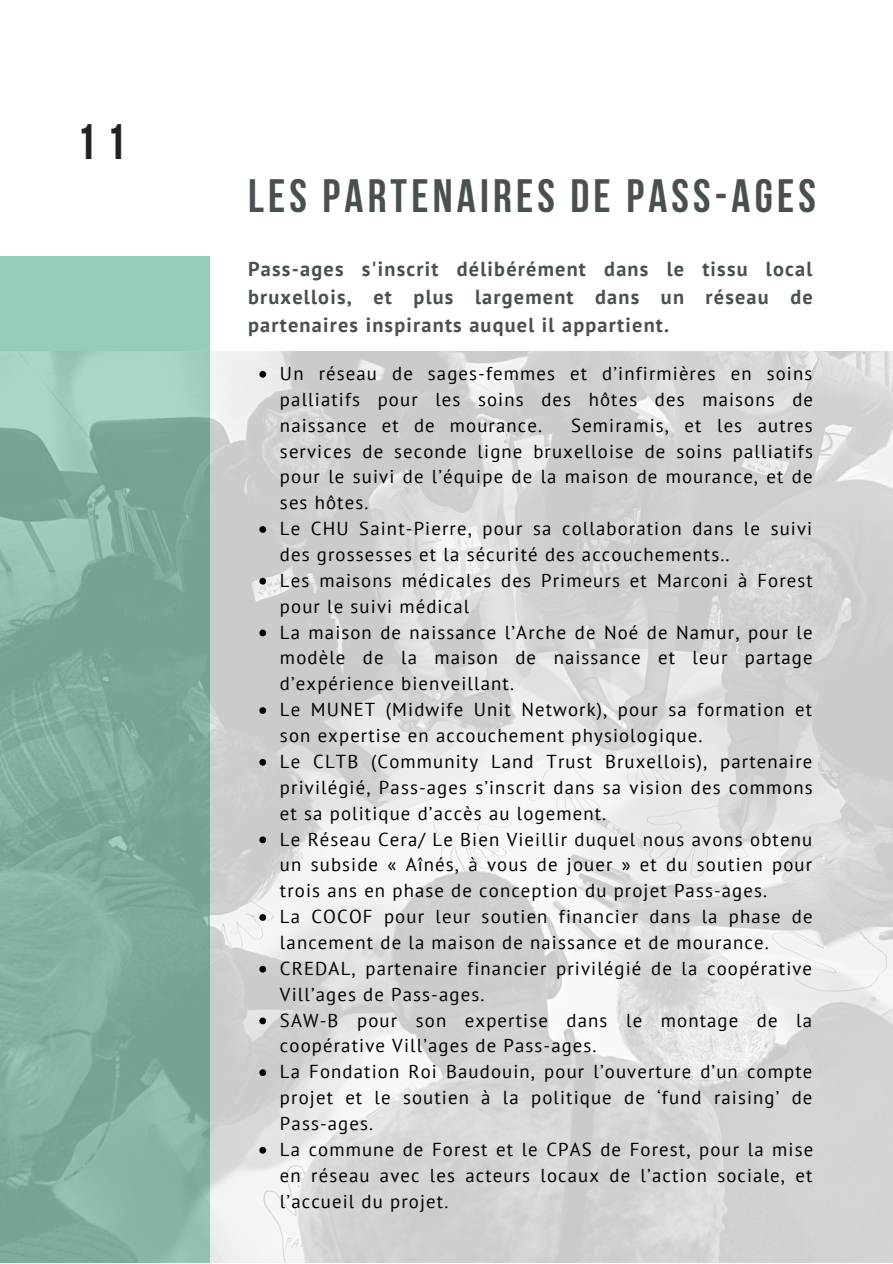
<style>
.page{position:relative;width:893px;height:1264px;background:#fff}
.page>*{position:absolute;margin:0;border:0;box-sizing:border-box;transform-origin:0 0}
.t1{font:700 49.65px "Bebas Neue";color:#222}
.t2{font:700 46.65px "Bebas Neue";letter-spacing:.09em;color:#495052}
.t3{font:700 20.25px/28px "PT Sans";letter-spacing:.06em;color:#495052;text-align:justify}
.t4{font:18.75px/25.8px "PT Sans";letter-spacing:.06em;color:#000;text-align:justify}
</style>
<div class="page">
<div style="left:0;top:256px;width:209px;height:1006px;background:#93cdb6"></div>
<img style="left:0;top:351px;width:892px;height:911px">
<svg style="left:259px;top:371px;width:7px;height:6px"></svg>
<svg style="left:259px;top:526px;width:7px;height:7px"></svg>
<svg style="left:259px;top:578px;width:7px;height:6px"></svg>
<svg style="left:259px;top:629px;width:7px;height:7px"></svg>
<svg style="left:259px;top:707px;width:7px;height:7px"></svg>
<svg style="left:259px;top:759px;width:7px;height:6px"></svg>
<svg style="left:259px;top:836px;width:7px;height:7px"></svg>
<svg style="left:259px;top:914px;width:7px;height:6px"></svg>
<svg style="left:259px;top:965px;width:7px;height:7px"></svg>
<svg style="left:259px;top:1017px;width:7px;height:7px"></svg>
<svg style="left:259px;top:1069px;width:7px;height:7px"></svg>
<svg style="left:259px;top:1146px;width:7px;height:7px"></svg>
<h1 class="t1" style="left:76px;top:121px;width:51px">11</h1>
<h2 class="t2" style="left:248px;top:177px;width:569px">LES PARTENAIRES DE PASS-AGES</h2>
<p class="t3" style="left:248px;top:254px;width:566px">Pass-ages s'inscrit délibérément dans le tissu local bruxellois, et plus largement dans un réseau de partenaires inspirants auquel il appartient.</p>
<p class="t4" style="left:280px;top:360px;width:534px">Un réseau de sages-femmes et d’infirmières en soins palliatifs pour les soins des hôtes des maisons de naissance et de mourance.</p>
<p class="t4" style="left:280px;top:412px;width:534px;text-align:left;text-indent:291px">Semiramis, et les autres services de seconde ligne bruxelloise de soins palliatifs pour le suivi de l’équipe de la maison de mourance, et de ses hôtes.<br>Le CHU Saint-Pierre, pour sa collaboration dans le suivi des grossesses et la sécurité des accouchements..<br>Les maisons médicales des Primeurs et Marconi à Forest pour le suivi médical<br>La maison de naissance l’Arche de Noé de Namur, pour le modèle de la maison de naissance et leur partage d’expérience bienveillant.<br>Le MUNET (Midwife Unit Network), pour sa formation et son expertise en accouchement physiologique.<br>Le CLTB (Community Land Trust Bruxellois), partenaire privilégié, Pass-ages s’inscrit dans sa vision des commons et sa politique d’accès au logement.<br>Le Réseau Cera/ Le Bien Vieillir duquel nous avons obtenu un subside « Aînés, à vous de jouer » et du soutien pour trois ans en phase de conception du projet Pass-ages.<br>La COCOF pour leur soutien financier dans la phase de lancement de la maison de naissance et de mourance.<br>CREDAL, partenaire financier privilégié de la coopérative Vill’ages de Pass-ages.<br>SAW-B pour son expertise dans le montage de la coopérative Vill’ages de Pass-ages.<br>La Fondation Roi Baudouin, pour l’ouverture d’un compte projet et le soutien à la politique de ‘fund raising’ de Pass-ages.<br>La commune de Forest et le CPAS de Forest, pour la mise en réseau avec les acteurs locaux de l’action sociale, et l’accueil du projet.</p>
</div>
